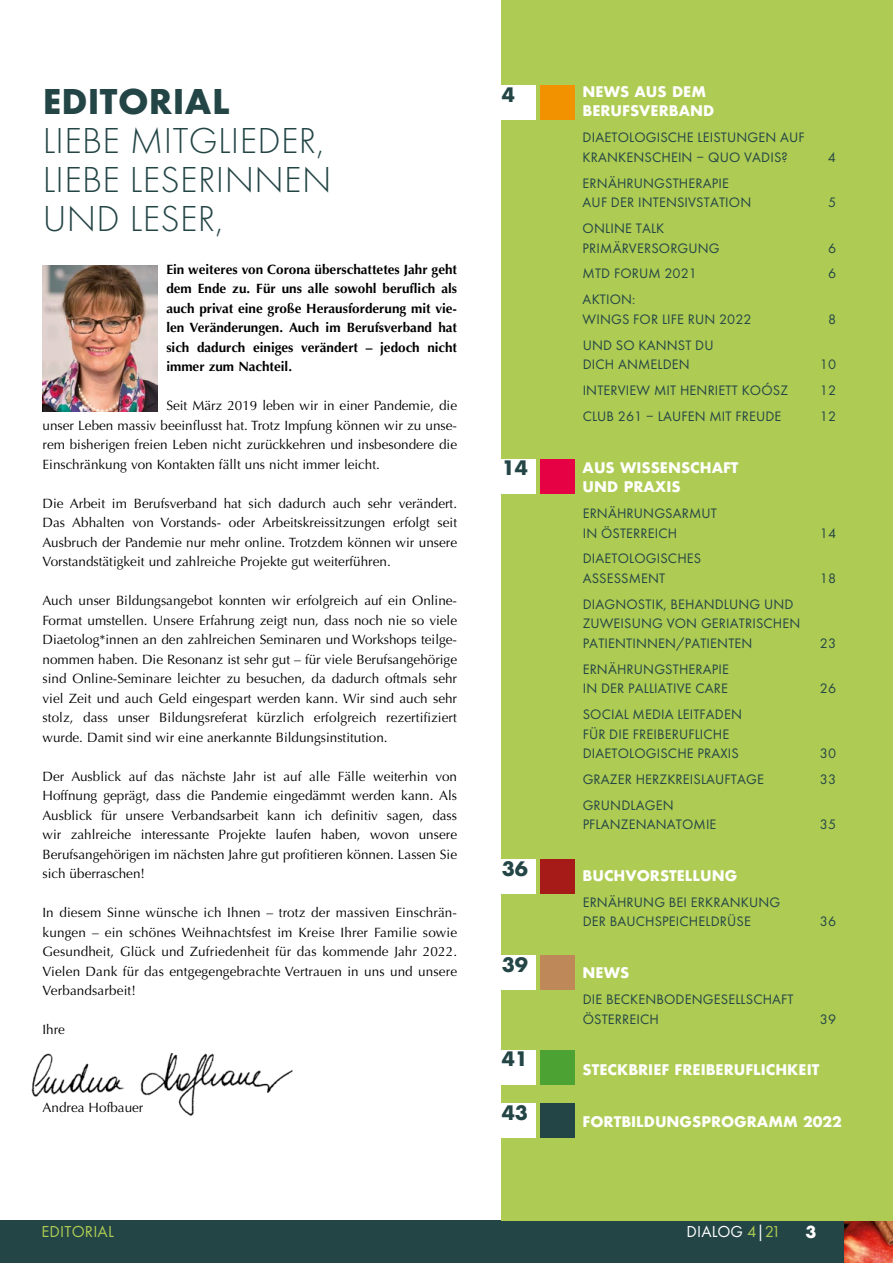
<style>
.page{position:relative;width:893px;height:1263px;background:#fff}
.page>*{position:absolute;margin:0;border:0;box-sizing:border-box;transform-origin:0 0}
.t1{font:300 37.5px/39px "Futura PT";letter-spacing:.01em;color:#244546}
.t2{font:700 37.5px "Futura PT";letter-spacing:.01em;color:#244546}
.t3{font:700 21.9px "Futura PT";color:#244546}
.t4{font:700 18.3px "Futura PT";color:#fff}
.t5{font:16.5px "Futura PT";letter-spacing:.01em;color:#fff}
.t6{font:16.5px "Futura PT";letter-spacing:.01em;color:#aecc53}
.t7{font:14.25px/19.5px "Futura PT";letter-spacing:.01em;color:#244546}
.t8{font:700 14.25px/19.5px "Futura";color:#fff}
.t9{font:13.5px/19.5px "Optima";color:#000;text-align:justify}
.t10{font:700 13.5px/19.5px "Optima";color:#000;text-align:justify}
.s1{color:#aecc53}
</style>
<div class="page">
<div style="left:0;top:1220px;width:846px;height:43px;background:#244546"></div>
<img style="left:845px;top:1220px;width:48px;height:43px">
<div style="left:502px;top:0;width:391px;height:1220px;background:#aecc53"></div>
<div style="left:502px;top:859px;width:34px;height:35px;background:#fff"></div>
<div style="left:540px;top:859px;width:34px;height:35px;background:#a61b17"></div>
<div style="left:502px;top:956px;width:34px;height:34px;background:#fff"></div>
<div style="left:540px;top:956px;width:34px;height:34px;background:#be8859"></div>
<div style="left:502px;top:1050px;width:34px;height:34px;background:#fff"></div>
<div style="left:540px;top:1050px;width:34px;height:34px;background:#4ca334"></div>
<div style="left:502px;top:1103px;width:34px;height:35px;background:#fff"></div>
<div style="left:540px;top:1103px;width:34px;height:35px;background:#244546"></div>
<img style="left:31px;top:1054px;width:262px;height:62px">
<img style="left:43px;top:265px;width:114px;height:147px">
<div style="left:502px;top:459px;width:34px;height:34px;background:#fff"></div>
<div style="left:540px;top:459px;width:34px;height:34px;background:#e50143"></div>
<div style="left:502px;top:86px;width:34px;height:34px;background:#fff"></div>
<div style="left:540px;top:86px;width:34px;height:34px;background:#f39200"></div>
<h1 class="t2" style="left:43px;top:77px;width:188px">EDITORIAL</h1>
<h1 class="t1" style="left:43px;top:121px;width:290px">LIEBE MITGLIEDER,<br>LIEBE LESERINNEN<br>UND LESER,</h1>
<p class="t10" style="left:166px;top:260px;width:292px">Ein weiteres von Corona überschattetes Jahr geht dem Ende zu. Für uns alle sowohl beruflich als auch privat eine große Herausforderung mit vie&shy;len Veränderungen. Auch im Berufsverband hat sich dadurch einiges verändert – jedoch nicht immer zum Nachteil.</p>
<p class="t9" style="left:43px;top:396px;width:416px;text-indent:124px">Seit März 2019 leben wir in einer Pandemie, die unser Leben massiv beeinflusst hat. Trotz Impfung können wir zu unse&shy;rem bisherigen freien Leben nicht zurückkehren und insbesondere die Einschränkung von Kontakten fällt uns nicht immer leicht.</p>
<p class="t9" style="left:43px;top:494px;width:416px">Die Arbeit im Berufsverband hat sich dadurch auch sehr verändert.<br>Das Abhalten von Vorstands- oder Arbeitskreissitzungen erfolgt seit Ausbruch der Pandemie nur mehr online. Trotzdem können wir unsere Vorstandstätigkeit und zahlreiche Projekte gut weiterführen.</p>
<p class="t9" style="left:43px;top:591px;width:416px">Auch unser Bildungsangebot konnten wir erfolgreich auf ein Online-Format umstellen. Unsere Erfahrung zeigt nun, dass noch nie so viele Diaetolog*innen an den zahlreichen Seminaren und Workshops teilge&shy;nommen haben. Die Resonanz ist sehr gut – für viele Berufsangehörige sind Online-Seminare leichter zu besuchen, da dadurch oftmals sehr viel Zeit und auch Geld eingespart werden kann. Wir sind auch sehr stolz, dass unser Bildungsreferat kürzlich erfolgreich rezertifiziert wurde. Damit sind wir eine anerkannte Bildungsinstitution.</p>
<p class="t9" style="left:43px;top:766px;width:416px">Der Ausblick auf das nächste Jahr ist auf alle Fälle weiterhin von Hoffnung geprägt, dass die Pandemie eingedämmt werden kann. Als Ausblick für unsere Verbandsarbeit kann ich definitiv sagen, dass wir zahlreiche interessante Projekte laufen haben, wovon unsere Berufsangehörigen im nächsten Jahre gut profitieren können. Lassen Sie sich überraschen!</p>
<p class="t9" style="left:43px;top:903px;width:416px">In diesem Sinne wünsche ich Ihnen – trotz der massiven Einschrän&shy;kungen – ein schönes Weihnachtsfest im Kreise Ihrer Familie sowie Gesundheit, Glück und Zufriedenheit für das kommende Jahr 2022.<br>Vielen Dank für das entgegengebrachte Vertrauen in uns und unsere Verbandsarbeit!</p>
<p class="t9" style="left:43px;top:1020px;width:24px">Ihre</p>
<p class="t9" style="left:43px;top:1098px;width:102px">Andrea Hofbauer</p>
<h2 class="t3" style="left:502px;top:80px;width:15px">4</h2>
<h2 class="t3" style="left:502px;top:454px;width:28px">14</h2>
<h2 class="t3" style="left:502px;top:854px;width:28px">36</h2>
<h2 class="t3" style="left:502px;top:951px;width:28px">39</h2>
<h2 class="t3" style="left:502px;top:1045px;width:28px">41</h2>
<h2 class="t3" style="left:502px;top:1098px;width:28px">43</h2>
<p class="t8" style="left:583px;top:82px;width:133px">NEWS AUS DEM<br>BERUFSVERBAND</p>
<p class="t7" style="left:583px;top:128px;width:224px">DIAETOLOGISCHE LEISTUNGEN AUF<br>KRANKENSCHEIN – QUO VADIS?</p>
<p class="t7" style="left:583px;top:173px;width:170px">ERNÄHRUNGSTHERAPIE<br>AUF DER INTENSIVSTATION</p>
<p class="t7" style="left:583px;top:218px;width:139px">ONLINE TALK<br>PRIMÄRVERSORGUNG</p>
<p class="t7" style="left:828px;top:147px;width:10px">4</p>
<p class="t7" style="left:828px;top:193px;width:10px">5</p>
<p class="t7" style="left:828px;top:238px;width:10px">6</p>
<p class="t7" style="left:583px;top:264px;width:116px">MTD FORUM 2021</p>
<p class="t7" style="left:828px;top:264px;width:10px">6</p>
<p class="t7" style="left:583px;top:290px;width:170px">AKTION:<br>WINGS FOR LIFE RUN 2022</p>
<p class="t7" style="left:828px;top:309px;width:10px">8</p>
<p class="t7" style="left:583px;top:335px;width:132px">UND SO KANNST DU<br>DICH ANMELDEN</p>
<p class="t7" style="left:820px;top:355px;width:18px">10</p>
<p class="t7" style="left:583px;top:380px;width:207px">INTERVIEW MIT HENRIETT KOÓSZ</p>
<p class="t7" style="left:820px;top:380px;width:18px">12</p>
<p class="t7" style="left:583px;top:406px;width:200px">CLUB 261 – LAUFEN MIT FREUDE</p>
<p class="t7" style="left:820px;top:406px;width:18px">12</p>
<p class="t8" style="left:583px;top:457px;width:157px">AUS WISSENSCHAFT<br>UND PRAXIS</p>
<p class="t7" style="left:583px;top:503px;width:136px">ERNÄHRUNGSARMUT<br>IN ÖSTERREICH</p>
<p class="t7" style="left:583px;top:549px;width:120px">DIAETOLOGISCHES<br>ASSESSMENT</p>
<p class="t7" style="left:583px;top:594px;width:219px">DIAGNOSTIK, BEHANDLUNG UND<br>ZUWEISUNG VON GERIATRISCHEN<br>PATIENTINNEN/PATIENTEN</p>
<p class="t7" style="left:583px;top:659px;width:148px">ERNÄHRUNGSTHERAPIE<br>IN DER PALLIATIVE CARE</p>
<p class="t7" style="left:583px;top:704px;width:161px">SOCIAL MEDIA LEITFADEN<br>FÜR DIE FREIBERUFLICHE<br>DIAETOLOGISCHE PRAXIS</p>
<p class="t7" style="left:820px;top:523px;width:18px">14</p>
<p class="t7" style="left:820px;top:568px;width:18px">18</p>
<p class="t7" style="left:820px;top:633px;width:18px">23</p>
<p class="t7" style="left:820px;top:679px;width:18px">26</p>
<p class="t7" style="left:820px;top:743px;width:18px">30</p>
<p class="t7" style="left:583px;top:769px;width:183px">GRAZER HERZKREISLAUFTAGE</p>
<p class="t7" style="left:820px;top:769px;width:18px">33</p>
<p class="t7" style="left:583px;top:795px;width:135px">GRUNDLAGEN<br>PFLANZENANATOMIE</p>
<p class="t7" style="left:820px;top:815px;width:18px">35</p>
<p class="t8" style="left:583px;top:866px;width:156px">BUCHVORSTELLUNG</p>
<p class="t7" style="left:583px;top:892px;width:199px">ERNÄHRUNG BEI ERKRANKUNG<br>DER BAUCHSPEICHELDRÜSE</p>
<p class="t8" style="left:583px;top:963px;width:48px">NEWS</p>
<p class="t7" style="left:583px;top:989px;width:213px">DIE BECKENBODENGESELLSCHAFT<br>ÖSTERREICH</p>
<p class="t7" style="left:820px;top:912px;width:18px">36</p>
<p class="t7" style="left:820px;top:1009px;width:18px">39</p>
<p class="t8" style="left:583px;top:1060px;width:238px">STECKBRIEF FREIBERUFLICHKEIT</p>
<p class="t8" style="left:583px;top:1112px;width:261px">FORTBILDUNGSPROGRAMM 2022</p>
<p class="t6" style="left:42px;top:1222px;width:74px">EDITORIAL</p>
<p class="t5" style="left:687px;top:1222px;width:96px">DIALOG <span class="s1">4</span>|<span class="s1">21</span></p>
<h3 class="t4" style="left:805px;top:1220px;width:12px">3</h3>
</div>
